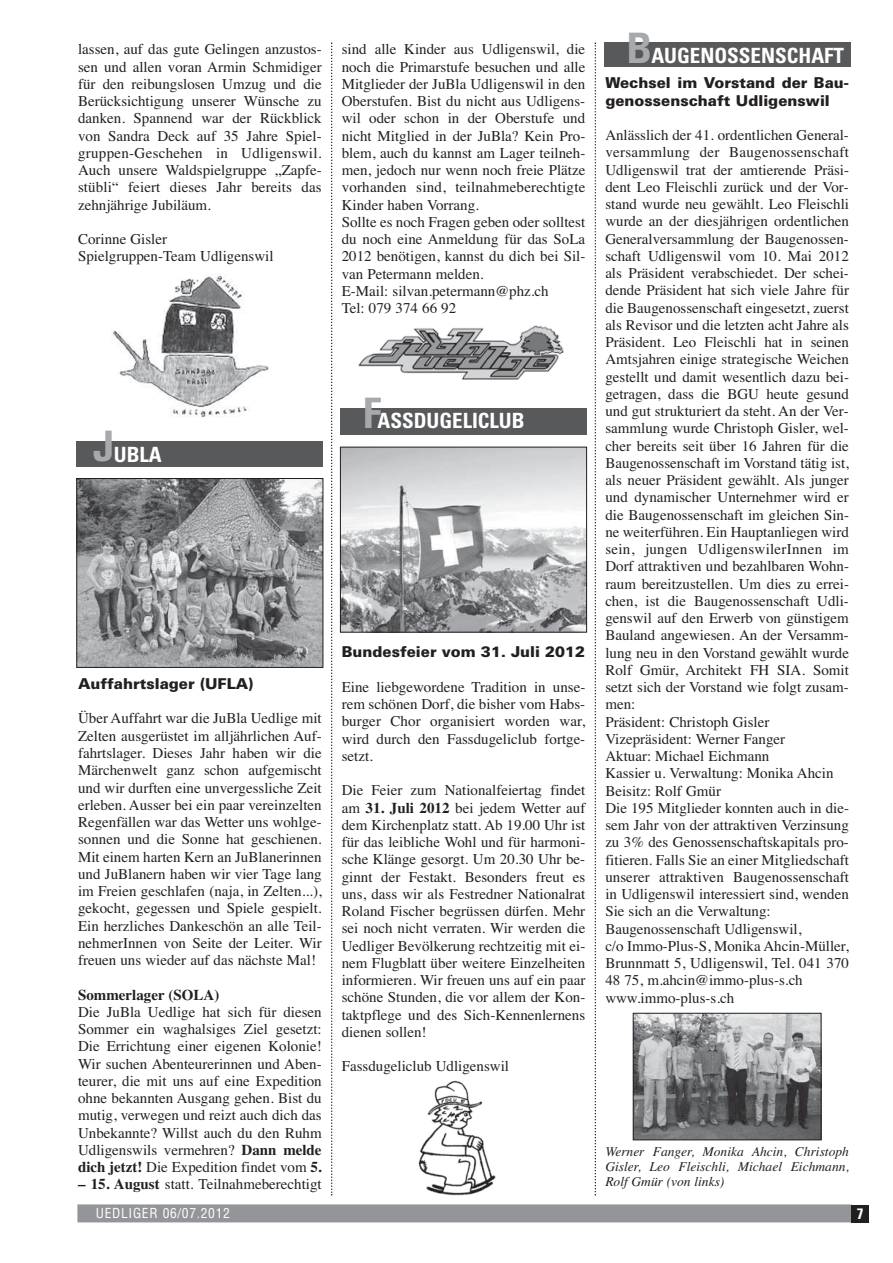
<style>
.page{position:relative;width:893px;height:1263px;background:#fff}
.page>*{position:absolute;margin:0;border:0;box-sizing:border-box;transform-origin:0 0}
.t1{font:700 condensed 21px "Univers";color:#fff}
.t2{font:15px/17.2px "Times";color:#231f20;text-align:justify}
.t3{font:900 15px/17.2px "Univers";color:#231f20}
.t4{font:700 15px "Times";color:#231f20}
.t5{font:700 condensed 15px "Univers";color:#fff}
.t6{font:italic 13.5px/15px "Times";color:#231f20;text-align:justify}
.t7{font:condensed 13.5px "Helvetica";letter-spacing:.05em;color:#fff}
.s1{font-size:42px;color:#a7a9ac}
.s2{font-weight:700}
</style>
<div class="page">
<div style="left:77px;top:1204px;width:774px;height:18px;background:#939598"></div>
<div style="left:851px;top:1205px;width:18px;height:17px;background:#231f20"></div>
<svg style="left:331px;top:43px;width:1px;height:1152px"></svg>
<div style="left:77px;top:441px;width:246px;height:26px;background:#58595b"></div>
<img style="left:358px;top:325px;width:206px;height:55px">
<svg style="left:595px;top:43px;width:1px;height:1152px"></svg>
<img style="left:112px;top:275px;width:157px;height:143px">
<img style="left:79px;top:480px;width:242px;height:186px">
<div style="left:77px;top:478px;width:246px;height:190px;border:1px solid #231f20"></div>
<div style="left:340px;top:408px;width:247px;height:26px;background:#58595b"></div>
<div style="left:604px;top:43px;width:246px;height:24px;background:#58595b"></div>
<img style="left:342px;top:449px;width:243px;height:181px">
<div style="left:340px;top:447px;width:247px;height:185px;border:1px solid #231f20"></div>
<img style="left:418px;top:1080px;width:78px;height:115px">
<img style="left:635px;top:1015px;width:184px;height:123px">
<div style="left:633px;top:1013px;width:188px;height:127px;border:1px solid #231f20"></div>
<p class="t2" style="left:78px;top:42px;width:245px">lassen, auf das gute Gelingen anzustos&shy;sen und allen voran Armin Schmidiger für den reibungslosen Umzug und die Berücksichtigung unserer Wünsche zu danken. Spannend war der Rückblick von Sandra Deck auf 35 Jahre Spiel&shy;gruppen-Geschehen in Udligenswil.<br>Auch unsere Waldspielgruppe „Zapfe&shy;stübli“ feiert dieses Jahr bereits das zehnjährige Jubiläum.</p>
<p class="t2" style="left:78px;top:232px;width:197px">Corinne Gisler<br>Spielgruppen-Team Udligenswil</p>
<h1 class="t1" style="left:93px;top:446px;width:70px"><span class="s1">J</span>UBLA</h1>
<p class="t3" style="left:78px;top:676px;width:177px">Auffahrtslager (UFLA)</p>
<p class="t2" style="left:78px;top:711px;width:245px">Über Auffahrt war die JuBla Uedlige mit Zelten ausgerüstet im alljährlichen Auf&shy;fahrtslager. Dieses Jahr haben wir die Märchenwelt ganz schon aufgemischt und wir durften eine unvergessliche Zeit erleben. Ausser bei ein paar vereinzelten Regenfällen war das Wetter uns wohlge&shy;sonnen und die Sonne hat geschienen.<br>Mit einem harten Kern an JuBlanerinnen und JuBlanern haben wir vier Tage lang im Freien geschlafen (naja, in Zelten...), gekocht, gegessen und Spiele gespielt.<br>Ein herzliches Dankeschön an alle Teil&shy;nehmerInnen von Seite der Leiter. Wir freuen uns wieder auf das nächste Mal!</p>
<p class="t4" style="left:78px;top:989px;width:143px">Sommerlager (SOLA)</p>
<p class="t2" style="left:78px;top:1004px;width:245px">Die JuBla Uedlige hat sich für diesen Sommer ein waghalsiges Ziel gesetzt:<br>Die Errichtung einer eigenen Kolonie!<br>Wir suchen Abenteurerinnen und Aben&shy;teurer, die mit uns auf eine Expedition ohne bekannten Ausgang gehen. Bist du mutig, verwegen und reizt auch dich das Unbekannte? Willst auch du den Ruhm Udligenswils vermehren? <span class="s2">Dann melde dich jetzt!</span> Die Expedition findet vom <span class="s2">5.</span></p>
<p class="t2" style="left:78px;top:1177px;width:245px"><span class="s2">– 15. August</span> statt. Teilnahmeberechtigt</p>
<p class="t2" style="left:342px;top:42px;width:245px;text-align:left">sind alle Kinder aus Udligenswil, die noch die Primarstufe besuchen und alle Mitglieder der JuBla Udligenswil in den Oberstufen. Bist du nicht aus Udligens&shy;wil oder schon in der Oberstufe und nicht Mitglied in der JuBla? Kein Pro&shy;blem, auch du kannst am Lager teilneh&shy;men, jedoch nur wenn noch freie Plätze vorhanden sind, teilnahmeberechtigte Kinder haben Vorrang.<br>Sollte es noch Fragen geben oder solltest du noch eine Anmeldung für das SoLa 2012 benötigen, kannst du dich bei Sil&shy;van Petermann melden.<br>E-Mail: silvan.petermann@phz.ch<br>Tel: 079 374 66 92</p>
<h1 class="t1" style="left:363px;top:413px;width:163px"><span class="s1">F</span> ASSDUGELICLUB</h1>
<p class="t3" style="left:342px;top:645px;width:245px">Bundesfeier vom 31. Juli 2012</p>
<p class="t2" style="left:342px;top:679px;width:245px">Eine liebgewordene Tradition in unse&shy;rem schönen Dorf, die bisher vom Habs&shy;burger Chor organisiert worden war, wird durch den Fassdugeliclub fortge&shy;setzt.</p>
<p class="t2" style="left:342px;top:783px;width:245px">Die Feier zum Nationalfeiertag findet am <span class="s2">31. Juli 2012</span> bei jedem Wetter auf dem Kirchenplatz statt. Ab 19.00 Uhr ist für das leibliche Wohl und für harmoni&shy;sche Klänge gesorgt. Um 20.30 Uhr be&shy;ginnt der Festakt. Besonders freut es uns, dass wir als Festredner Nationalrat Roland Fischer begrüssen dürfen. Mehr sei noch nicht verraten. Wir werden die Uedliger Bevölkerung rechtzeitig mit ei&shy;nem Flugblatt über weitere Einzelheiten informieren. Wir freuen uns auf ein paar schöne Stunden, die vor allem der Kon&shy;taktpflege und des Sich-Kennenlernens dienen sollen!</p>
<p class="t2" style="left:342px;top:1059px;width:169px">Fassdugeliclub Udligenswil</p>
<h1 class="t1" style="left:627px;top:48px;width:219px"><span class="s1">B</span> AUGENOSSENSCHAFT</h1>
<p class="t3" style="left:605px;top:76px;width:245px">Wechsel im Vorstand der Bau&shy;genossenschaft Udligenswil</p>
<p class="t2" style="left:605px;top:128px;width:245px;text-align:left">Anlässlich der 41. ordentlichen General&shy;versammlung der Baugenossenschaft Udligenswil trat der amtierende Präsi&shy;dent Leo Fleischli zurück und der Vor&shy;stand wurde neu gewählt. Leo Fleischli wurde an der diesjährigen ordentlichen Generalversammlung der Baugenossen&shy;schaft Udligenswil vom 10. Mai 2012 als Präsident verabschiedet. Der schei&shy;dende Präsident hat sich viele Jahre für die Baugenossenschaft eingesetzt, zuerst als Revisor und die letzten acht Jahre als Präsident. Leo Fleischli hat in seinen Amtsjahren einige strategische Weichen gestellt und damit wesentlich dazu bei&shy;getragen, dass die BGU heute gesund und gut strukturiert da steht. An der Ver&shy;sammlung wurde Christoph Gisler, wel&shy;cher bereits seit über 16 Jahren für die Baugenossenschaft im Vorstand tätig ist, als neuer Präsident gewählt. Als junger und dynamischer Unternehmer wird er die Baugenossenschaft im gleichen Sin&shy;ne weiterführen. Ein Hauptanliegen wird sein, jungen UdligenswilerInnen im Dorf attraktiven und bezahlbaren Wohn&shy;raum bereitzustellen. Um dies zu errei&shy;chen, ist die Baugenossenschaft Udli&shy;genswil auf den Erwerb von günstigem Bauland angewiesen. An der Versamm&shy;lung neu in den Vorstand gewählt wurde Rolf Gmür, Architekt FH SIA. Somit setzt sich der Vorstand wie folgt zusam&shy;men:<br>Präsident: Christoph Gisler Vizepräsident: Werner Fanger<br>Aktuar: Michael Eichmann<br>Kassier u. Verwaltung: Monika Ahcin Beisitz: Rolf Gmür<br>Die 195 Mitglieder konnten auch in die&shy;sem Jahr von der attraktiven Verzinsung zu 3% des Genossenschaftskapitals pro&shy;fitieren. Falls Sie an einer Mitgliedschaft unserer attraktiven Baugenossenschaft in Udligenswil interessiert sind, wenden Sie sich an die Verwaltung:<br>Baugenossenschaft Udligenswil,<br>c/o Immo-Plus-S, Monika Ahcin-Müller, Brunnmatt 5, Udligenswil, Tel. 041 370<br>48 75, m.ahcin@immo-plus-s.ch www.immo-plus-s.ch</p>
<p class="t6" style="left:605px;top:1145px;width:245px">Werner Fanger, Monika Ahcin, Christoph Gisler, Leo Fleischli, Michael Eichmann, Rolf Gmür (von links)</p>
<p class="t7" style="left:96px;top:1208px;width:135px">UEDLIGER 06/07.2012</p>
<p class="t5" style="left:857px;top:1208px;width:8px">7</p>
</div>
